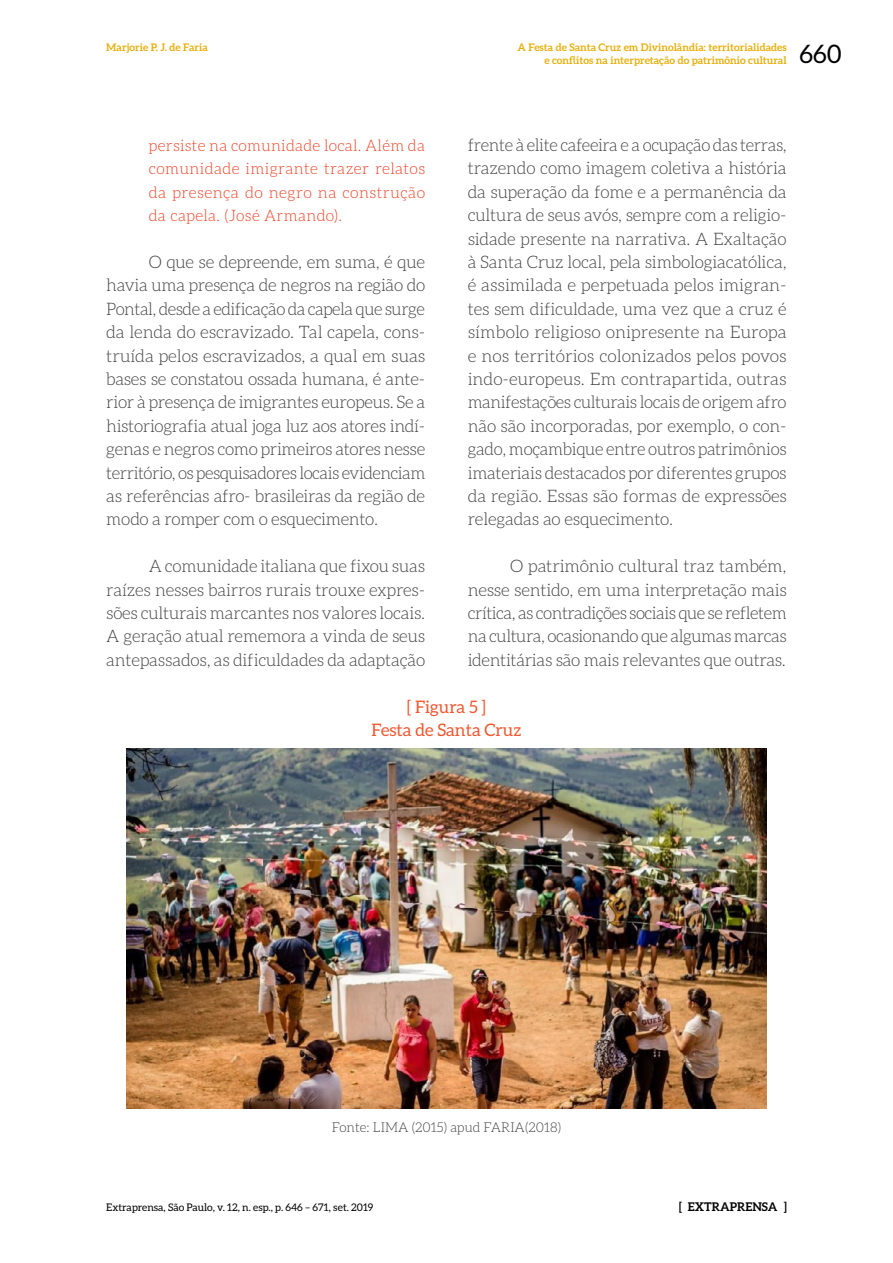
<style>
.page{position:relative;width:893px;height:1263px;background:#fff}
.page>*{position:absolute;margin:0;border:0;box-sizing:border-box;transform-origin:0 0}
.t1{font:25.5px "Aleo";color:#000}
.t2{font:300 17.25px/23.4px "Aleo";letter-spacing:-.02em;color:#414042;text-align:justify}
.t3{font:17.25px/23.4px "Aleo";color:#f15830;text-align:center}
.t4{font:300 15.75px/23.4px "Aleo";letter-spacing:.025em;color:#ef4123;text-align:justify}
.t5{font:300 13.5px "Aleo";color:#414042}
.t6{font:700 12px "Aleo";color:#000}
.t7{font:700 10.5px/12.6px "Aleo";color:#e7b00f;text-align:right}
.t8{font:10.5px "Aleo";color:#000}
</style>
<div class="page">
<img style="left:126px;top:748px;width:641px;height:361px">
<p class="t7" style="left:106px;top:41px;width:103px">Marjorie P. J. de Faria</p>
<p class="t7" style="left:518px;top:41px;width:271px">A Festa de Santa Cruz em Divinolândia: territorialidades e conflitos na interpretação do patrimônio cultural</p>
<h1 class="t1" style="left:799px;top:40px;width:44px">660</h1>
<p class="t2" style="left:468px;top:133px;width:321px">frente à elite cafeeira e a ocupação das terras, trazendo como imagem coletiva a história da superação da fome e a permanência da cultura de seus avós, sempre com a religio&shy;sidade presente na narrativa. A Exaltação à Santa Cruz local, pela simbologiacatólica, é assimilada e perpetuada pelos imigran&shy;tes sem dificuldade, uma vez que a cruz é símbolo religioso onipresente na Europa e nos territórios colonizados pelos povos indo-europeus. Em contrapartida, outras manifestações culturais locais de origem afro não são incorporadas, por exemplo, o con&shy;gado, moçambique entre outros patrimônios imateriais destacados por diferentes grupos da região. Essas são formas de expressões relegadas ao esquecimento.</p>
<p class="t2" style="left:468px;top:554px;width:321px;text-indent:43px">O patrimônio cultural traz também, nesse sentido, em uma interpretação mais crítica, as contradições sociais que se refletem na cultura, ocasionando que algumas marcas identitárias são mais relevantes que outras.</p>
<p class="t3" style="left:372px;top:695px;width:151px">[ Figura 5 ]<br>Festa de Santa Cruz</p>
<p class="t4" style="left:149px;top:134px;width:278px">persiste na comunidade local. Além da comunidade imigrante trazer relatos da presença do negro na construção da capela. (José Armando).</p>
<p class="t2" style="left:106px;top:250px;width:321px;text-indent:43px">O que se depreende, em suma, é que havia uma presença de negros na região do Pontal, desde a edificação da capela que surge da lenda do escravizado. Tal capela, cons&shy;truída pelos escravizados, a qual em suas bases se constatou ossada humana, é ante&shy;rior à presença de imigrantes europeus. Se a historiografia atual joga luz aos atores indí&shy;genas e negros como primeiros atores nesse território, os pesquisadores locais evidenciam as referências afro- brasileiras da região de modo a romper com o esquecimento.</p>
<p class="t2" style="left:106px;top:554px;width:320px;text-indent:43px">A comunidade italiana que fixou suas raízes nesses bairros rurais trouxe expres&shy;sões culturais marcantes nos valores locais.<br>A geração atual rememora a vinda de seus antepassados, as dificuldades da adaptação</p>
<p class="t5" style="left:332px;top:1120px;width:231px">Fonte: LIMA (2015) apud FARIA(2018)</p>
<p class="t8" style="left:106px;top:1201px;width:269px">Extraprensa, São Paulo, v. 12, n. esp., p. 646 – 671, set. 2019</p>
<p class="t6" style="left:679px;top:1199px;width:109px">[ EXTRAPRENSA ]</p>
</div>
